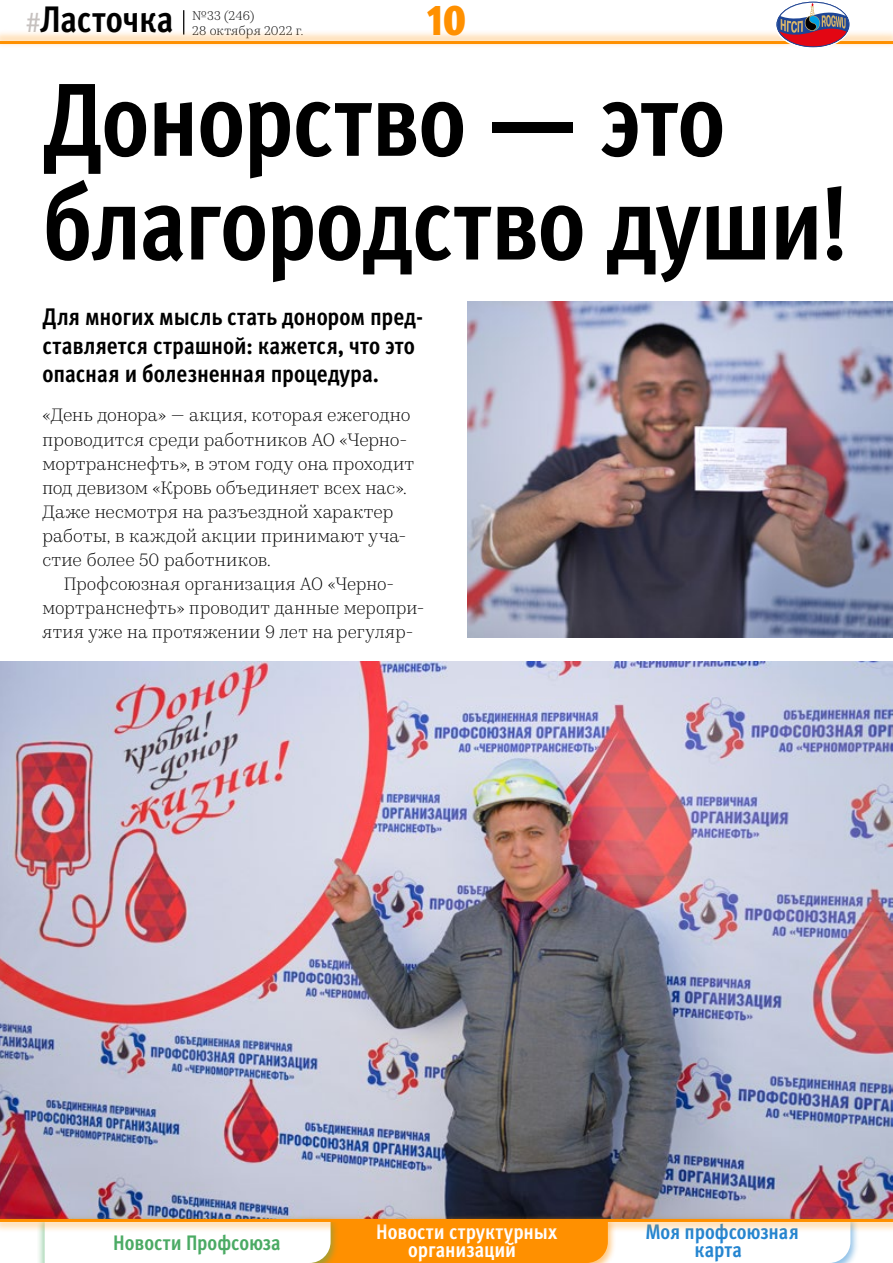
<style>
.page{position:relative;width:893px;height:1263px;background:#fff}
.page>*{position:absolute;margin:0;border:0;box-sizing:border-box;transform-origin:0 0}
.t1{font:700 condensed 103.65px/103.6px "Meta Pro";letter-spacing:-.015em;color:#000}
.t2{font:900 condensed 43.5px "Meta Pro";color:#ff9000}
.t3{font:700 condensed 36.9px "Meta Pro";letter-spacing:-.005em;color:#000}
.t4{font:700 condensed 24px/28.5px "Meta Pro";color:#000}
.t5{font:700 condensed 21px/18px "Meta Pro";color:#fff;text-align:center}
.t6{font:700 condensed 21px/18px "Meta Pro";letter-spacing:-.005em;color:#2585d0;text-align:center}
.t7{font:700 condensed 21px "Meta Pro";color:#4baa64}
.t8{font:300 18px/24px "Kazimir Text";letter-spacing:.005em;color:#000}
.t9{font:300 12.75px/15px "Kazimir Text";letter-spacing:.015em;color:#000}
.s1{font-weight:400;font-stretch:normal;font-size:27px;color:#c6c1bf}
</style>
<div class="page">
<img style="left:0;top:662px;width:893px;height:552px">
<img style="left:468px;top:301px;width:425px;height:337px">
<svg style="left:183px;top:10px;width:1px;height:19px"></svg>
<svg style="left:311px;top:1233px;width:539px;height:30px"></svg>
<div style="left:0;top:29px;width:893px;height:19px;background:#ff9000;opacity:.3"></div>
<hr style="left:0;top:41px;width:893px;height:3px;background:#ff9000">
<div style="left:0;top:1214px;width:893px;height:19px;background:#ff9000;opacity:.3"></div>
<hr style="left:0;top:1219px;width:893px;height:3px;background:#ff9000">
<svg style="left:775px;top:2px;width:75px;height:46px"></svg>
<div style="left:775px;top:0;width:75px;height:48px;border:1px solid #fff;border-radius:50%"></div>
<h3 class="t3" style="left:26px;top:-9px;width:149px"><span class="s1">#</span>Ласточка</h3>
<p class="t9" style="left:192px;top:7px;width:113px">№33 (246)<br>28 октября 2022 г.</p>
<h2 class="t2" style="left:427px;top:-14px;width:41px">10</h2>
<h1 class="t1" style="left:43px;top:62px;width:807px">Донорство — это благородство души!</h1>
<h3 class="t4" style="left:43px;top:301px;width:382px">Для многих мысль стать донором пред&shy;ставляется страшной: кажется, что это опасная и болезненная процедура.</h3>
<p class="t8" style="left:43px;top:402px;width:373px">«День донора» — акция, которая ежегодно проводится среди работников АО «Черно&shy;мортранснефть», в этом году она проходит под девизом «Кровь объединяет всех нас».<br>Даже несмотря на разъездной характер работы, в каждой акции принимают уча&shy;стие более 50 работников.</p>
<p class="t8" style="left:43px;top:570px;width:383px;text-align:center">Профсоюзная организация АО «Черно&shy;мортранснефть» проводит данные меропри&shy;ятия уже на протяжении 9 лет на регуляр-</p>
<p class="t7" style="left:113px;top:1226px;width:169px">Новости Профсоюза</p>
<p class="t5" style="left:376px;top:1222px;width:182px">Новости структурных организаций</p>
<p class="t6" style="left:645px;top:1222px;width:155px">Моя профсоюзная карта</p>
</div>
